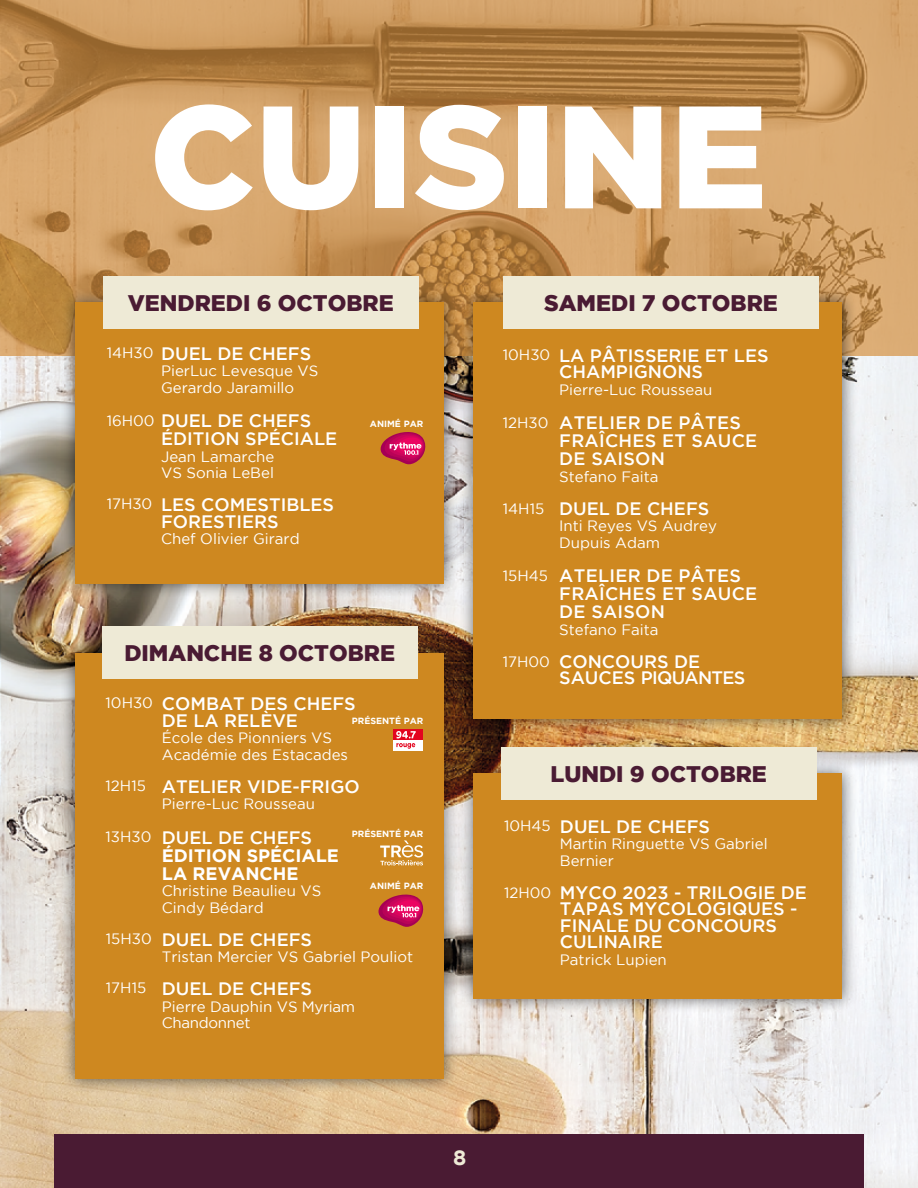
<style>
.page{position:relative;width:918px;height:1188px;background:#fff}
.page>*{position:absolute;margin:0;border:0;box-sizing:border-box;transform-origin:0 0}
.t1{font:900 145.5px "Gotham";color:#fff}
.t2{font:900 22.5px "Gotham";color:#4a1b33}
.t3{font:700 21px "Gotham";color:#eeead6}
.t4{font:500 18px/16.5px "Gotham";color:#fff}
.t5{font:700 18px/18px "Gotham";color:#fff}
.t6{font:15px/16.5px "Gotham";color:#fff}
.t7{font:15px/16.5px "Gotham";letter-spacing:-.02em;color:#fff}
.t8{font:700 9px "Gotham";color:#fff}
.s1{font-weight:400;font-size:15px}
</style>
<div class="page">
<img style="left:1px;top:355px;width:917px;height:833px">
<svg style="left:0;top:0;width:918px;height:355px"></svg>
<div style="left:459px;top:287px;width:398px;height:447px;background:#000;opacity:.6"></div>
<div style="left:474px;top:302px;width:368px;height:416px;background:#ce8820"></div>
<div style="left:459px;top:759px;width:398px;height:255px;background:#000;opacity:.6"></div>
<div style="left:474px;top:774px;width:368px;height:225px;background:#ce8820"></div>
<div style="left:504px;top:276px;width:315px;height:52px;background:#eeead6"></div>
<div style="left:502px;top:748px;width:315px;height:52px;background:#eeead6"></div>
<div style="left:61px;top:287px;width:398px;height:311px;background:#000;opacity:.6"></div>
<div style="left:75px;top:302px;width:369px;height:281px;background:#ce8820"></div>
<div style="left:61px;top:638px;width:398px;height:456px;background:#000;opacity:.6"></div>
<div style="left:75px;top:653px;width:369px;height:426px;background:#ce8820"></div>
<div style="left:104px;top:276px;width:315px;height:52px;background:#eeead6"></div>
<div style="left:103px;top:626px;width:315px;height:52px;background:#eeead6"></div>
<div style="left:54px;top:1134px;width:810px;height:54px;background:#4a1b33"></div>
<div style="left:393px;top:740px;width:30px;height:10px;background:#fff"></div>
<div style="left:393px;top:730px;width:30px;height:10px;background:#e3051f"></div>
<svg style="left:396px;top:731px;width:20px;height:18px"></svg>
<svg style="left:380px;top:840px;width:43px;height:25px"></svg>
<svg style="left:380px;top:432px;width:46px;height:33px"></svg>
<svg style="left:378px;top:894px;width:46px;height:33px"></svg>
<h1 class="t1" style="left:150px;top:73px;width:619px">CUISINE</h1>
<h2 class="t2" style="left:128px;top:290px;width:268px">VENDREDI 6 OCTOBRE</h2>
<p class="t4" style="left:107px;top:345px;width:206px"><span class="s1">14H30</span> DUEL DE CHEFS</p>
<p class="t6" style="left:161px;top:362px;width:159px">PierLuc Levesque VS<br>Gerardo Jaramillo</p>
<p class="t4" style="left:161px;top:411px;width:178px;line-height:18px">DUEL DE CHEFS<br>ÉDITION SPÉCIALE</p>
<p class="t6" style="left:161px;top:448px;width:115px">Jean Lamarche<br>VS Sonia LeBel</p>
<p class="t4" style="left:161px;top:496px;width:174px">LES COMESTIBLES<br>FORESTIERS</p>
<p class="t6" style="left:161px;top:530px;width:140px">Chef Olivier Girard</p>
<p class="t6" style="left:107px;top:413px;width:49px">16H00</p>
<p class="t6" style="left:107px;top:496px;width:47px">17H30</p>
<p class="t8" style="left:370px;top:418px;width:55px">ANIMÉ PAR</p>
<h2 class="t2" style="left:124px;top:640px;width:272px">DIMANCHE 8 OCTOBRE</h2>
<p class="t6" style="left:106px;top:695px;width:49px">10H30</p>
<p class="t4" style="left:162px;top:695px;width:195px">COMBAT DES CHEFS<br>DE LA RELÈVE</p>
<p class="t6" style="left:162px;top:730px;width:188px">École des Pionniers VS<br>Académie des Estacades</p>
<p class="t4" style="left:162px;top:778px;width:199px">ATELIER VIDE-FRIGO</p>
<p class="t6" style="left:162px;top:796px;width:155px">Pierre-Luc Rousseau</p>
<p class="t4" style="left:162px;top:829px;width:152px">DUEL DE CHEFS</p>
<p class="t5" style="left:162px;top:846px;width:179px">ÉDITION SPÉCIALE<br>LA REVANCHE</p>
<p class="t6" style="left:162px;top:883px;width:161px">Christine Beaulieu VS<br>Cindy Bédard</p>
<p class="t4" style="left:162px;top:931px;width:152px">DUEL DE CHEFS</p>
<p class="t6" style="left:162px;top:949px;width:253px">Tristan Mercier VS Gabriel Pouliot</p>
<p class="t4" style="left:162px;top:980px;width:152px">DUEL DE CHEFS</p>
<p class="t7" style="left:162px;top:998px;width:195px">Pierre Dauphin VS Myriam<br>Chandonnet</p>
<p class="t8" style="left:352px;top:716px;width:73px">PRÉSENTÉ PAR</p>
<p class="t6" style="left:106px;top:777px;width:42px">12H15</p>
<p class="t8" style="left:352px;top:829px;width:73px">PRÉSENTÉ PAR</p>
<p class="t6" style="left:106px;top:828px;width:47px">13H30</p>
<p class="t8" style="left:370px;top:881px;width:55px">ANIMÉ PAR</p>
<p class="t6" style="left:106px;top:930px;width:47px">15H30</p>
<p class="t6" style="left:106px;top:979px;width:42px">17H15</p>
<h2 class="t2" style="left:544px;top:290px;width:235px">SAMEDI 7 OCTOBRE</h2>
<p class="t4" style="left:503px;top:347px;width:267px;text-align:center"><span class="s1">10H30</span> LA PÂTISSERIE ET LES<br>CHAMPIGNONS</p>
<p class="t6" style="left:559px;top:381px;width:155px">Pierre-Luc Rousseau</p>
<p class="t4" style="left:559px;top:414px;width:200px;line-height:18px">ATELIER DE PÂTES<br>FRAÎCHES ET SAUCE<br>DE SAISON</p>
<p class="t6" style="left:559px;top:468px;width:101px">Stefano Faita</p>
<p class="t4" style="left:559px;top:500px;width:152px">DUEL DE CHEFS</p>
<p class="t6" style="left:559px;top:518px;width:159px">Inti Reyes VS Audrey<br>Dupuis Adam</p>
<p class="t4" style="left:559px;top:567px;width:200px;line-height:18px">ATELIER DE PÂTES<br>FRAÎCHES ET SAUCE<br>DE SAISON</p>
<p class="t6" style="left:559px;top:621px;width:101px">Stefano Faita</p>
<p class="t4" style="left:559px;top:653px;width:188px">CONCOURS DE<br>SAUCES PIQUANTES</p>
<p class="t6" style="left:503px;top:414px;width:47px">12H30</p>
<p class="t6" style="left:503px;top:500px;width:43px">14H15</p>
<p class="t6" style="left:503px;top:568px;width:47px">15H45</p>
<p class="t6" style="left:503px;top:653px;width:49px">17H00</p>
<h2 class="t2" style="left:550px;top:761px;width:218px">LUNDI 9 OCTOBRE</h2>
<p class="t6" style="left:504px;top:817px;width:48px">10H45</p>
<p class="t6" style="left:504px;top:884px;width:49px">12H00</p>
<p class="t4" style="left:560px;top:818px;width:152px">DUEL DE CHEFS</p>
<p class="t6" style="left:560px;top:835px;width:209px">Martin Ringuette VS Gabriel<br>Bernier</p>
<p class="t4" style="left:560px;top:884px;width:249px">MYCO 2023 - TRILOGIE DE<br>TAPAS MYCOLOGIQUES -<br>FINALE DU CONCOURS<br>CULINAIRE</p>
<p class="t6" style="left:560px;top:951px;width:108px">Patrick Lupien</p>
<h3 class="t3" style="left:453px;top:1145px;width:15px">8</h3>
</div>
